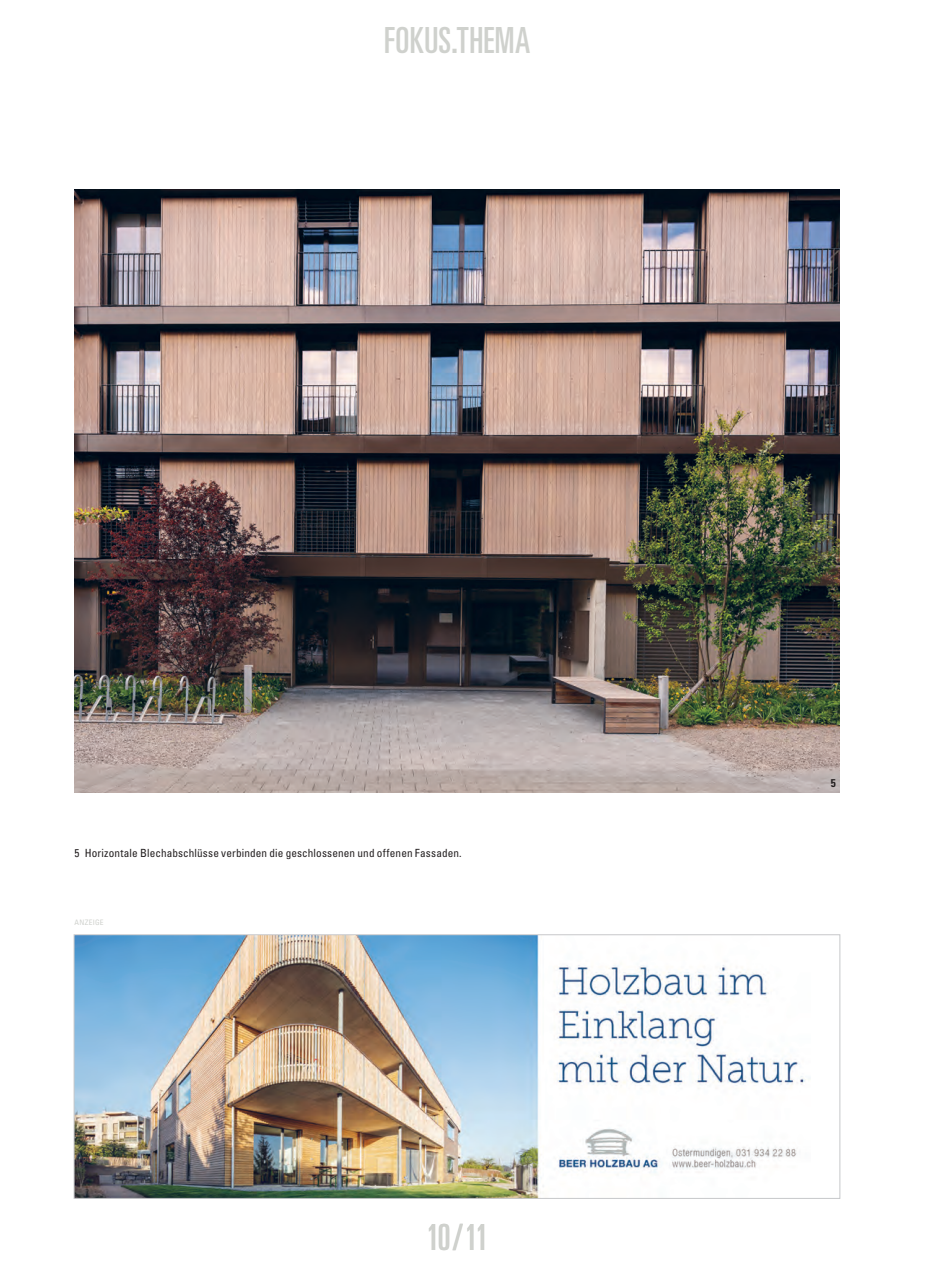
<style>
.page{position:relative;width:936px;height:1263px;background:#fff}
.page>*{position:absolute;margin:0;border:0;box-sizing:border-box;transform-origin:0 0}
.t1{font:ultra-condensed 36px "Univers LT Std";letter-spacing:.015em;color:#cfd1cd;scale:.95 1}
.t2{font:condensed 11.25px "Univers LT Std";letter-spacing:.01em;color:#231f20}
.t3{font:700 condensed 11.25px "Univers LT Std";color:#231f20}
.t4{font:condensed 7.5px "Univers LT Std";letter-spacing:.04em;color:#cfd1cd}
</style>
<div class="page">
<img style="left:74px;top:189px;width:765px;height:603px">
<img style="left:76px;top:936px;width:730px;height:261px">
<div style="left:74px;top:934px;width:766px;height:265px;border:1px solid #c7c8ca"></div>
<h1 class="t1" style="left:384px;top:20px;width:155px">FOKUS.THEMA</h1>
<p class="t2" style="left:74px;top:846px;width:389px">5 Horizontale Blechabschlüsse verbinden die geschlossenen und offenen Fassaden.</p>
<p class="t4" style="left:74px;top:917px;width:31px">ANZEIGE</p>
<h1 class="t1" style="left:426px;top:1217px;width:67px">10/11</h1>
<p class="t3" style="left:830px;top:776px;width:6px">5</p>
</div>
